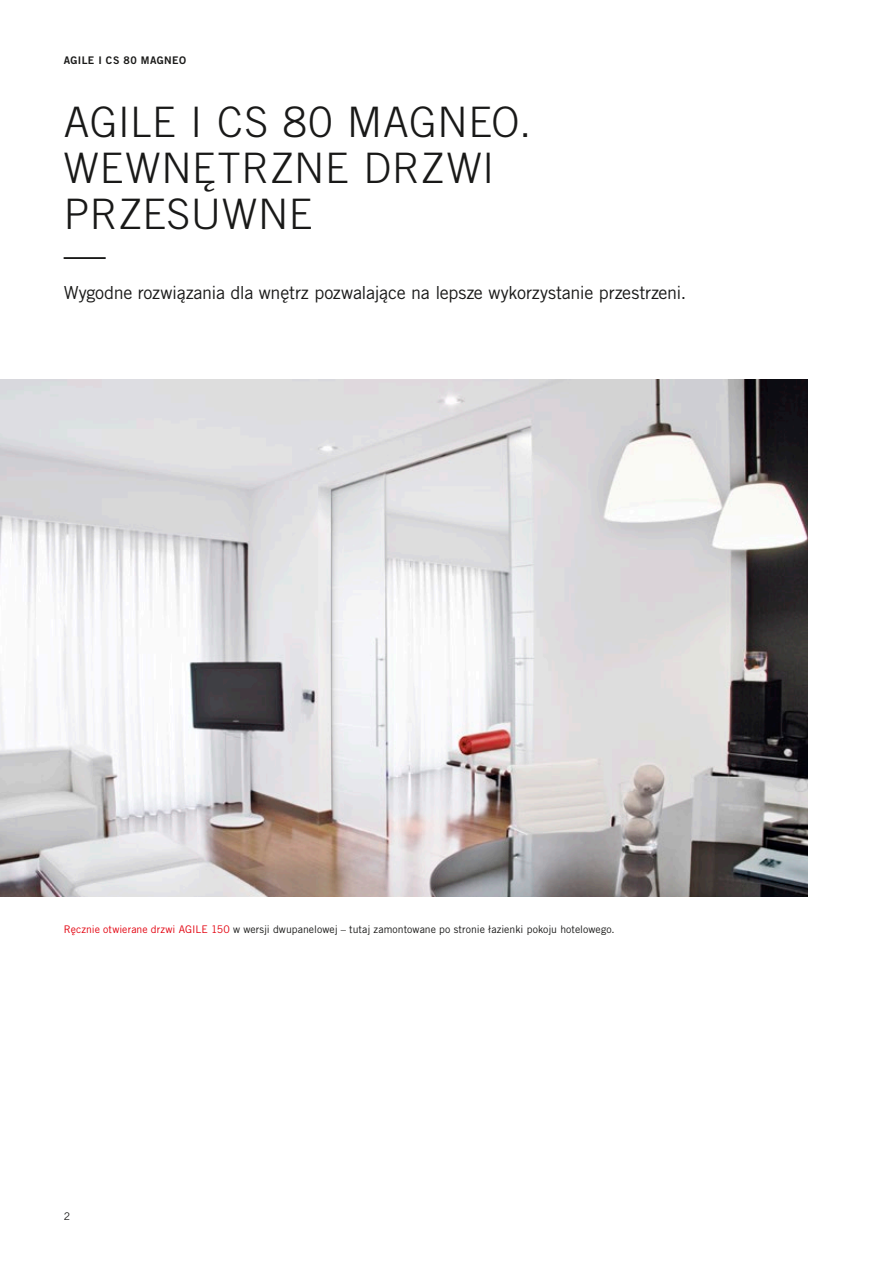
<style>
.page{position:relative;width:893px;height:1263px;background:#fff}
.page>*{position:absolute;margin:0;border:0;box-sizing:border-box;transform-origin:0 0}
.t1{font:300 42px/46.2px "Trade Gothic LT Pro";letter-spacing:.02em;color:#191918}
.t2{font:18px "Trade Gothic LT Pro";letter-spacing:-.015em;color:#191918}
.t3{font:10.5px "Trade Gothic LT Pro";letter-spacing:.005em;color:#191918}
.t4{font:10.5px "Trade Gothic LT Pro Bd 2";letter-spacing:.035em;color:#191918}
.s1{color:#e3000e}
</style>
<div class="page">
<img style="left:0;top:379px;width:808px;height:517px">
<p class="t4" style="left:64px;top:54px;width:124px">AGILE I CS 80 MAGNEO</p>
<h1 class="t1" style="left:64px;top:98px;width:469px">AGILE I CS 80 MAGNEO.<br>WEWNĘTRZNE DRZWI<br>PRZESUWNE</h1>
<h1 class="t1" style="left:64px;top:230px;width:43px">—</h1>
<h2 class="t2" style="left:64px;top:282px;width:624px">Wygodne rozwiązania dla wnętrz pozwalające na lepsze wykorzystanie przestrzeni.</h2>
<p class="t3" style="left:64px;top:923px;width:553px"><span class="s1">Ręcznie otwierane drzwi AGILE 150</span> w wersji dwupanelowej – tutaj zamontowane po stronie łazienki pokoju hotelowego.</p>
<p class="t3" style="left:64px;top:1209px;width:8px">2</p>
</div>
